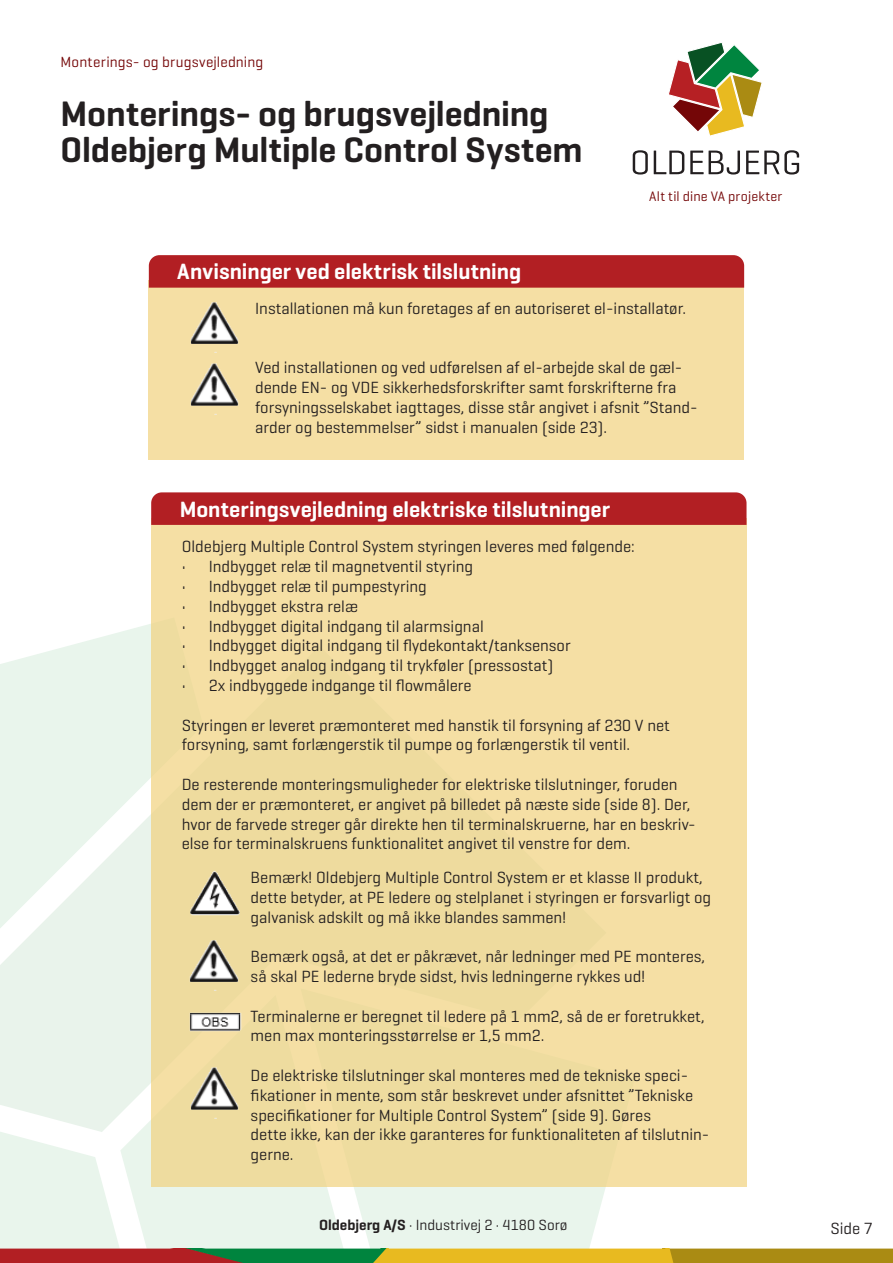
<style>
.page{position:relative;width:893px;height:1263px;background:#fff}
.page>*{position:absolute;margin:0;border:0;box-sizing:border-box;transform-origin:0 0}
.t1{font:600 36px/36px "Geogrotesque";letter-spacing:-.005em;color:#231f20}
.t2{font:600 22.5px "Geogrotesque";color:#fff}
.Brød_9pkt_på_10_8{font:16.5px/19.8px "Geogrotesque";color:#231f20}
.t3{font:15px "Geogrotesque";color:#231f20}
.t4{font:15px "Geogrotesque";letter-spacing:.01em;color:#740607}
.t5{font:13.95px "Geogrotesque";letter-spacing:.01em;color:#740607}
.s1{font-weight:600}
</style>
<div class="page">
<div style="left:0;top:947px;width:151px;height:171px;background:#e9f3eb"></div>
<svg style="left:106px;top:970px;width:45px;height:148px;background:#ebf4ec"></svg>
<svg style="left:0;top:624px;width:151px;height:323px;fill:#e9f5ec"></svg>
<svg style="left:669px;top:43px;width:93px;height:93px"></svg>
<svg style="left:633px;top:150px;width:15px;height:25px"></svg>
<svg style="left:654px;top:151px;width:30px;height:23px"></svg>
<svg style="left:690px;top:151px;width:50px;height:24px"></svg>
<svg style="left:746px;top:150px;width:53px;height:25px"></svg>
<svg style="left:0;top:1118px;width:893px;height:145px"></svg>
<div style="left:149px;top:280px;width:595px;height:180px;background:#f5dfa4"></div>
<div style="left:149px;top:255px;width:595px;height:33px;background:#b21f23"></div>
<img style="left:190px;top:302px;width:49px;height:112px">
<div style="left:151px;top:518px;width:595px;height:668px;background:#f5dfa4"></div>
<div style="left:151px;top:492px;width:595px;height:33px;background:#b21f23"></div>
<img style="left:189px;top:940px;width:49px;height:51px">
<img style="left:190px;top:871px;width:50px;height:45px">
<img style="left:189px;top:1012px;width:53px;height:20px">
<img style="left:190px;top:1067px;width:49px;height:43px">
<p class="t4" style="left:61px;top:52px;width:204px">Monterings- og brugsvejledning</p>
<p class="t1" style="left:61px;top:95px;width:523px">Monterings- og brugsvejledning<br>Oldebjerg Multiple Control System</p>
<p class="t2" style="left:177px;top:258px;width:345px">Anvisninger ved elektrisk tilslutning</p>
<p class="t5" style="left:649px;top:188px;width:135px">Alt til dine VA projekter</p>
<p class="Brød_9pkt_på_10_8" style="left:255px;top:298px;width:433px">Installationen må kun foretages af en autoriseret el-installatør.</p>
<p class="Brød_9pkt_på_10_8" style="left:255px;top:357px;width:444px">Ved installationen og ved udførelsen af el-arbejde skal de gæl&shy;dende EN- og VDE sikkerhedsforskrifter samt forskrifterne fra forsyningsselskabet iagttages, disse står angivet i afsnit ”Stand&shy;arder og bestemmelser” sidst i manualen (side 23).</p>
<p class="t2" style="left:180px;top:495px;width:432px">Monteringsvejledning elektriske tilslutninger</p>
<p class="Brød_9pkt_på_10_8" style="left:182px;top:536px;width:455px">Oldebjerg Multiple Control System styringen leveres med følgende:</p>
<p class="Brød_9pkt_på_10_8" style="left:182px;top:556px;width:293px">• Indbygget relæ til magnetventil styring</p>
<p class="Brød_9pkt_på_10_8" style="left:182px;top:576px;width:247px">• Indbygget relæ til pumpestyring</p>
<p class="Brød_9pkt_på_10_8" style="left:182px;top:596px;width:178px">• Indbygget ekstra relæ</p>
<p class="Brød_9pkt_på_10_8" style="left:182px;top:616px;width:304px">• Indbygget digital indgang til alarmsignal</p>
<p class="Brød_9pkt_på_10_8" style="left:182px;top:635px;width:391px">• Indbygget digital indgang til flydekontakt/tanksensor</p>
<p class="Brød_9pkt_på_10_8" style="left:182px;top:655px;width:373px">• Indbygget analog indgang til trykføler (pressostat)</p>
<p class="Brød_9pkt_på_10_8" style="left:182px;top:675px;width:292px">• 2x indbyggede indgange til flowmålere</p>
<p class="Brød_9pkt_på_10_8" style="left:182px;top:715px;width:490px">Styringen er leveret præmonteret med hanstik til forsyning af 230 V net forsyning, samt forlængerstik til pumpe og forlængerstik til ventil.</p>
<p class="Brød_9pkt_på_10_8" style="left:182px;top:774px;width:516px">De resterende monteringsmuligheder for elektriske tilslutninger, foruden dem der er præmonteret, er angivet på billedet på næste side (side 8). Der, hvor de farvede streger går direkte hen til terminalskruerne, har en beskriv&shy;else for terminalskruens funktionalitet angivet til venstre for dem.</p>
<p class="Brød_9pkt_på_10_8" style="left:251px;top:867px;width:462px">Bemærk! Oldebjerg Multiple Control System er et klasse II produkt, dette betyder, at PE ledere og stelplanet i styringen er forsvarligt og galvanisk adskilt og må ikke blandes sammen!</p>
<p class="Brød_9pkt_på_10_8" style="left:251px;top:946px;width:456px">Bemærk også, at det er påkrævet, når ledninger med PE monteres, så skal PE lederne bryde sidst, hvis ledningerne rykkes ud!</p>
<p class="Brød_9pkt_på_10_8" style="left:251px;top:1005px;width:455px">Terminalerne er beregnet til ledere på 1 mm2, så de er foretrukket, men max monteringsstørrelse er 1,5 mm2.</p>
<p class="Brød_9pkt_på_10_8" style="left:251px;top:1065px;width:444px">De elektriske tilslutninger skal monteres med de tekniske speci&shy;fikationer in mente, som står beskrevet under afsnittet ”Tekniske specifikationer for Multiple Control System” (side 9). Gøres</p>
<p class="Brød_9pkt_på_10_8" style="left:251px;top:1124px;width:460px">dette ikke, kan der ikke garanteres for funktionaliteten af tilslutnin&shy;gerne.</p>
<p class="t3" style="left:319px;top:1215px;width:250px"><span class="s1">Oldebjerg A/S</span> · Industrivej 2 · 4180 Sorø</p>
<p class="Brød_9pkt_på_10_8" style="left:830px;top:1217px;width:44px">Side 7</p>
</div>
